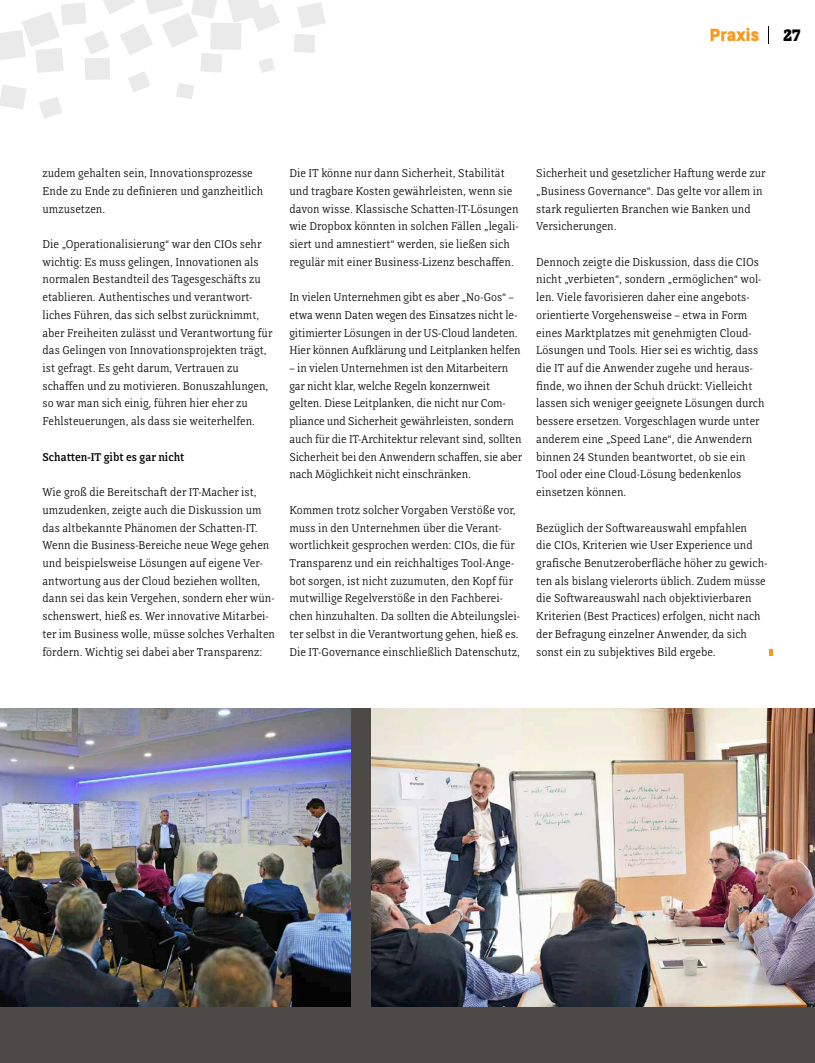
<style>
.page{position:relative;width:815px;height:1063px;background:#fff}
.page>*{position:absolute;margin:0;border:0;box-sizing:border-box;transform-origin:0 0}
.t1{font:800 17.5px "Boxed";color:#fb971a}
.t2{font:800 17.5px "Directa Serif";color:#000}
._1_Fließ{font:300 11.88px/17.8px "Directa Serif";color:#000}
._1_Zwiti__subtitle{font:500 11.88px "Directa Serif";color:#000}
</style>
<div class="page">
<svg style="left:294px;top:2px;width:32px;height:51px"></svg>
<svg style="left:0;top:0;width:280px;height:119px"></svg>
<svg style="left:768px;top:26px;width:1px;height:18px"></svg>
<div style="left:0;top:709px;width:815px;height:354px;background:#4c4947"></div>
<img style="left:0;top:709px;width:351px;height:297px">
<img style="left:371px;top:709px;width:444px;height:297px">
<svg style="left:769px;top:649px;width:3px;height:7px"></svg>
<p class="t1" style="left:710px;top:23px;width:51px">Praxis</p>
<p class="t2" style="left:783px;top:24px;width:18px">27</p>
<p class="_1_Fließ" style="left:43px;top:164px;width:222px">zudem gehalten sein, Innovationsprozesse<br>Ende zu Ende zu definieren und ganzheitlich umzusetzen.</p>
<p class="_1_Fließ" style="left:43px;top:235px;width:231px">Die „Operationalisierung“ war den CIOs sehr wichtig: Es muss gelingen, Innovationen als normalen Bestandteil des Tagesgeschäfts zu etablieren. Authentisches und verantwort&shy;liches Führen, das sich selbst zurücknimmt, aber Freiheiten zulässt und Verantwortung für das Gelingen von Innovationsprojekten trägt, ist gefragt. Es geht darum, Vertrauen zu schaffen und zu motivieren. Bonuszahlungen, so war man sich einig, führen hier eher zu Fehlsteuerungen, als dass sie weiterhelfen.</p>
<p class="_1_Zwiti__subtitle" style="left:43px;top:449px;width:144px">Schatten-IT gibt es gar nicht</p>
<p class="_1_Fließ" style="left:43px;top:483px;width:234px">Wie groß die Bereitschaft der IT-Macher ist, umzudenken, zeigte auch die Diskussion um das altbekannte Phänomen der Schatten-IT.<br>Wenn die Business-Bereiche neue Wege gehen und beispielsweise Lösungen auf eigene Ver&shy;antwortung aus der Cloud beziehen wollten, dann sei das kein Vergehen, sondern eher wün&shy;schenswert, hieß es. Wer innovative Mitarbei&shy;ter im Business wolle, müsse solches Verhalten fördern. Wichtig sei dabei aber Transparenz:</p>
<p class="_1_Fließ" style="left:289px;top:164px;width:231px">Die IT könne nur dann Sicherheit, Stabilität und tragbare Kosten gewährleisten, wenn sie davon wisse. Klassische Schatten-IT-Lösungen wie Dropbox könnten in solchen Fällen „legali&shy;siert und amnestiert“ werden, sie ließen sich regulär mit einer Business-Lizenz beschaffen.</p>
<p class="_1_Fließ" style="left:289px;top:288px;width:233px">In vielen Unternehmen gibt es aber „No-Gos“ – etwa wenn Daten wegen des Einsatzes nicht le&shy;gitimierter Lösungen in der US-Cloud landeten.<br>Hier können Aufklärung und Leitplanken helfen</p>
<p class="_1_Fließ" style="left:289px;top:359px;width:234px">– in vielen Unternehmen ist den Mitarbeitern gar nicht klar, welche Regeln konzernweit gelten. Diese Leitplanken, die nicht nur Com&shy;pliance und Sicherheit gewährleisten, sondern auch für die IT-Architektur relevant sind, sollten Sicherheit bei den Anwendern schaffen, sie aber nach Möglichkeit nicht einschränken.</p>
<p class="_1_Fließ" style="left:289px;top:501px;width:232px">Kommen trotz solcher Vorgaben Verstöße vor, muss in den Unternehmen über die Verant&shy;wortlichkeit gesprochen werden: CIOs, die für Transparenz und ein reichhaltiges Tool-Ange&shy;bot sorgen, ist nicht zuzumuten, den Kopf für mutwillige Regelverstöße in den Fachberei&shy;chen hinzuhalten. Da sollten die Abteilungslei&shy;ter selbst in die Verantwortung gehen, hieß es.<br>Die IT-Governance einschließlich Datenschutz,</p>
<p class="_1_Fließ" style="left:536px;top:164px;width:231px">Sicherheit und gesetzlicher Haftung werde zur „Business Governance“. Das gelte vor allem in stark regulierten Branchen wie Banken und Versicherungen.</p>
<p class="_1_Fließ" style="left:536px;top:253px;width:230px">Dennoch zeigte die Diskussion, dass die CIOs nicht „verbieten“, sondern „ermöglichen“ wol&shy;len. Viele favorisieren daher eine angebots&shy;orientierte Vorgehensweise – etwa in Form eines Marktplatzes mit genehmigten Cloud-Lösungen und Tools. Hier sei es wichtig, dass die IT auf die Anwender zugehe und heraus&shy;finde, wo ihnen der Schuh drückt: Vielleicht lassen sich weniger geeignete Lösungen durch bessere ersetzen. Vorgeschlagen wurde unter anderem eine „Speed Lane“, die Anwendern binnen 24 Stunden beantwortet, ob sie ein Tool oder eine Cloud-Lösung bedenkenlos einsetzen können.</p>
<p class="_1_Fließ" style="left:536px;top:519px;width:233px">Bezüglich der Softwareauswahl empfahlen<br>die CIOs, Kriterien wie User Experience und grafische Benutzeroberfläche höher zu gewich&shy;ten als bislang vielerorts üblich. Zudem müsse die Softwareauswahl nach objektivierbaren Kriterien (Best Practices) erfolgen, nicht nach der Befragung einzelner Anwender, da sich sonst ein zu subjektives Bild ergebe.</p>
</div>
